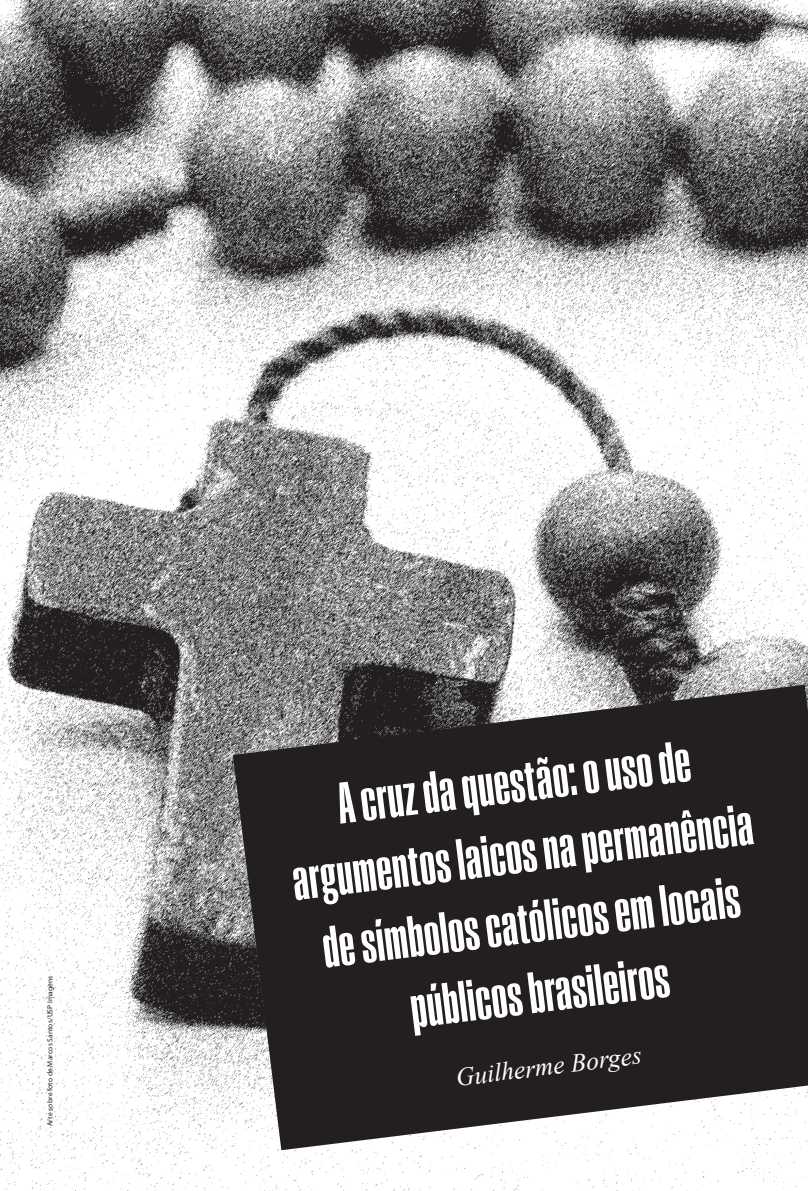
<style>
.page{position:relative;width:808px;height:1191px;background:#fff}
.page>*{position:absolute;margin:0;border:0;box-sizing:border-box;transform-origin:0 0}
.t1{font:300 60px/70.5px "Smart Sans Std";color:#fff;text-align:center}
.t2{font:italic 25.5px "Times New Roman";color:#fff}
.t3{font:7.5px "Myriad Pro";letter-spacing:.015em;color:#231f20}
</style>
<div class="page">
<img style="left:0;top:0;width:808px;height:1191px">
<svg style="left:233px;top:685px;width:575px;height:465px;background:#3c3939"></svg>
<p class="t3" style="left:45px;top:1126px;width:152px;rotate:-90deg">Arte sobre foto de Marcos Santos/USP Imagens</p>
<p class="t1" style="left:280px;top:777px;width:465px;rotate:-7deg">A cruz da questão: o uso de argumentos laicos na permanência de símbolos católicos em locais públicos brasileiros</p>
<p class="t2" style="left:454px;top:1060px;width:188px;rotate:-7deg">Guilherme Borges</p>
</div>
